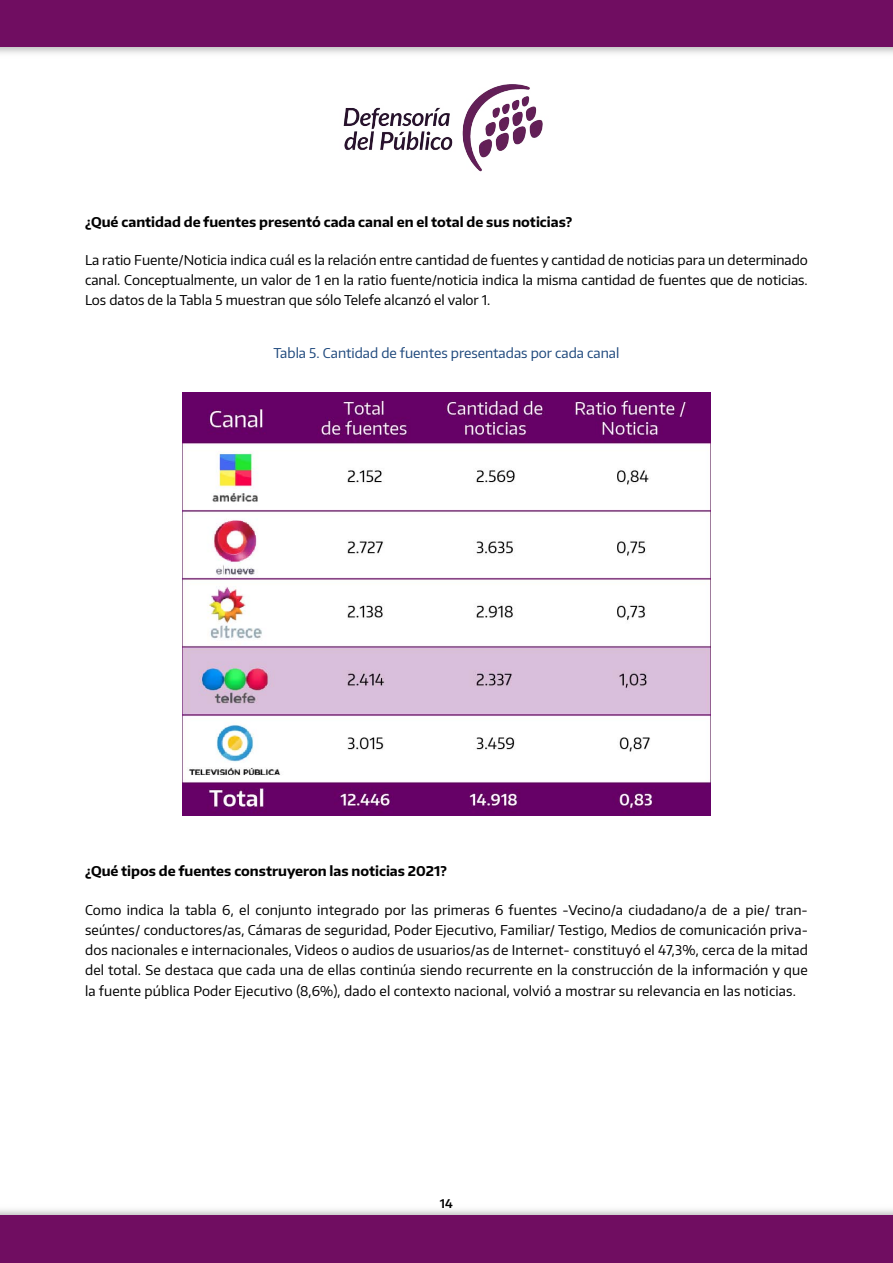
<style>
.page{position:relative;width:893px;height:1263px;background:#fff}
.page>*{position:absolute;margin:0;border:0;box-sizing:border-box;transform-origin:0 0}
.t1{font:13.5px/20.2px "Encode Sans";color:#000;text-align:justify}
.t2{font:700 13.5px "Encode Sans";color:#000}
.t3{font:13.5px "Encode Sans";color:#1f497d}
.t4{font:600 12px "Encode Sans";color:#000}
</style>
<div class="page">
<div style="left:0;top:0;width:893px;height:47px;background:#700d61"></div>
<img style="left:0;top:1209px;width:893px;height:7px">
<div style="left:0;top:1216px;width:893px;height:47px;background:#700d61"></div>
<img style="left:306px;top:53px;width:284px;height:119px">
<img style="left:183px;top:392px;width:527px;height:424px">
<p class="t2" style="left:85px;top:213px;width:489px">¿Qué cantidad de fuentes presentó cada canal en el total de sus noticias?</p>
<p class="t1" style="left:85px;top:249px;width:724px">La ratio Fuente/Noticia indica cuál es la relación entre cantidad de fuentes y cantidad de noticias para un determinado canal. Conceptualmente, un valor de 1 en la ratio fuente/noticia indica la misma cantidad de fuentes que de noticias.<br>Los datos de la Tabla 5 muestran que sólo Telefe alcanzó el valor 1.</p>
<p class="t3" style="left:274px;top:344px;width:347px">Tabla 5. Cantidad de fuentes presentadas por cada canal</p>
<p class="t2" style="left:85px;top:862px;width:363px">¿Qué tipos de fuentes construyeron las noticias 2021?</p>
<p class="t1" style="left:85px;top:899px;width:724px">Como indica la tabla 6, el conjunto integrado por las primeras 6 fuentes -Vecino/a ciudadano/a de a pie/ tran&shy;seúntes/ conductores/as, Cámaras de seguridad, Poder Ejecutivo, Familiar/ Testigo, Medios de comunicación priva&shy;dos nacionales e internacionales, Videos o audios de usuarios/as de Internet- constituyó el 47,3%, cerca de la mitad del total. Se destaca que cada una de ellas continúa siendo recurrente en la construcción de la información y que la fuente pública Poder Ejecutivo (8,6%), dado el contexto nacional, volvió a mostrar su relevancia en las noticias.</p>
<p class="t4" style="left:440px;top:1196px;width:15px">14</p>
</div>
